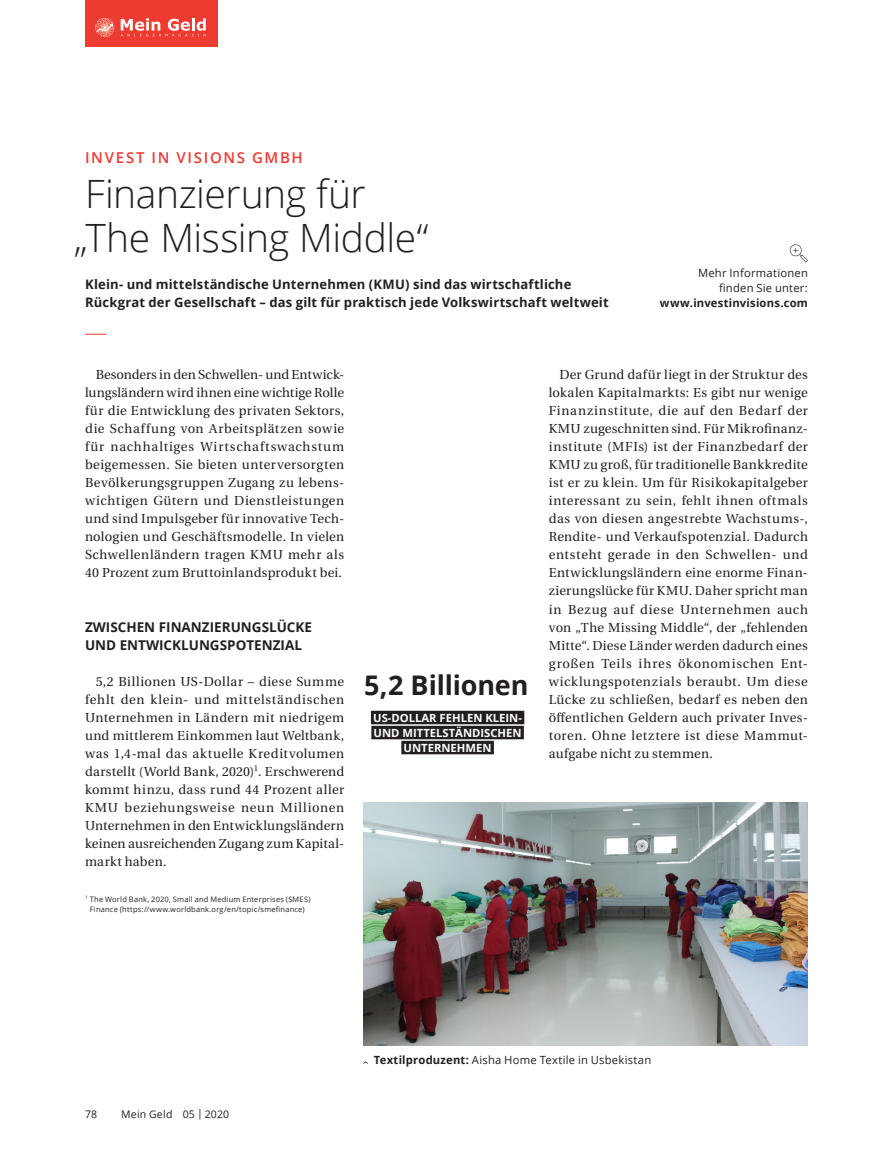
<style>
.page{position:relative;width:893px;height:1149px;background:#fff}
.page>*{position:absolute;margin:0;border:0;box-sizing:border-box;transform-origin:0 0}
.t1{font:300 39px/43.5px "Open Sans";letter-spacing:-.01em;color:#231f20}
.t2{font:700 27px "Open Sans";letter-spacing:-.005em;color:#231f20}
.t3{font:600 15px "Open Sans";letter-spacing:.11em;color:#ee3b32}
.t4{font:700 13.5px/18px "Open Sans";color:#231f20}
.t5{font:13.05px/18px "Heuristica";letter-spacing:.03em;color:#231f20;text-align:justify}
.t6{font:700 13.05px/18px "Open Sans";letter-spacing:.01em;color:#231f20}
.t7{font:11.25px/15px "Open Sans";letter-spacing:.02em;color:#231f20;text-align:right}
.t8{font:700 11.25px/15px "Open Sans";color:#fff;text-align:center}
.t9{font:700 11.25px "Open Sans";letter-spacing:.015em;color:#231f20}
.t10{font:10.5px "Open Sans";letter-spacing:.015em;color:#231f20}
.t11{font:7.5px/10.5px "Open Sans";letter-spacing:.025em;color:#231f20;text-align:center}
.s1{font-weight:700}
</style>
<div class="page">
<img style="left:363px;top:802px;width:445px;height:243px">
<div style="left:85px;top:0;width:132px;height:47px;background:#ee3b32"></div>
<svg style="left:95px;top:18px;width:111px;height:19px"></svg>
<svg style="left:85px;top:334px;width:21px;height:1px"></svg>
<svg style="left:790px;top:244px;width:18px;height:18px"></svg>
<div style="left:371px;top:710px;width:153px;height:14px;background:#231f20"></div>
<div style="left:371px;top:725px;width:153px;height:14px;background:#231f20"></div>
<div style="left:401px;top:740px;width:93px;height:14px;background:#231f20"></div>
<p class="t3" style="left:85px;top:147px;width:219px">INVEST IN VISIONS GMBH</p>
<h1 class="t1" style="left:74px;top:171px;width:356px">Finanzierung für „The Missing Middle“</h1>
<p class="t6" style="left:85px;top:275px;width:525px">Klein- und mittelständische Unternehmen (KMU) sind das wirtschaftliche<br>Rückgrat der Gesellschaft – das gilt für praktisch jede Volkswirtschaft weltweit</p>
<p class="t7" style="left:698px;top:265px;width:111px">Mehr Informationen finden Sie unter:</p>
<p class="t9" style="left:660px;top:295px;width:150px">www.investinvisions.com</p>
<p class="t5" style="left:85px;top:366px;width:261px;text-indent:11px">Besonders in den Schwellen- und Entwick&shy;lungsländern wird ihnen eine wichtige Rolle für die Entwicklung des privaten Sektors, die Schaffung von Arbeitsplätzen sowie für nachhaltiges Wirtschaftswachstum beigemessen. Sie bieten unterversorgten Bevölkerungsgruppen Zugang zu lebens&shy;wichtigen Gütern und Dienstleistungen und sind Impulsgeber für innovative Tech&shy;nologien und Geschäftsmodelle. In vielen Schwellenländern tragen KMU mehr als 40 Prozent zum Bruttoinlandsprodukt bei.</p>
<p class="t4" style="left:85px;top:617px;width:229px">ZWISCHEN FINANZIERUNGSLÜCKE<br>UND ENTWICKLUNGSPOTENZIAL</p>
<p class="t5" style="left:85px;top:672px;width:261px;text-indent:11px">5,2 Billionen US-Dollar – diese Summe fehlt den klein- und mittelständischen Unternehmen in Ländern mit niedrigem und mittlerem Einkommen laut Weltbank, was 1,4-mal das aktuelle Kreditvolumen darstellt (World Bank, 2020)<sup>1</sup>. Erschwerend kommt hinzu, dass rund 44 Prozent aller KMU beziehungsweise neun Millionen Unternehmen in den Entwicklungsländern keinen ausreichenden Zugang zum Kapital&shy;markt haben.</p>
<p class="t11" style="left:85px;top:893px;width:227px"><sup>1</sup> The World Bank, 2020, Small and Medium Enterprises (SMES)<br>Finance (https://www.worldbank.org/en/topic/smefinance)</p>
<h2 class="t2" style="left:364px;top:665px;width:166px">5,2 Billionen</h2>
<p class="t8" style="left:373px;top:709px;width:150px">US-DOLLAR FEHLEN KLEIN-<br>UND MITTELSTÄNDISCHEN<br>UNTERNEHMEN</p>
<p class="t5" style="left:549px;top:366px;width:261px;text-align:left;text-indent:11px">Der Grund dafür liegt in der Struktur des lokalen Kapitalmarkts: Es gibt nur wenige Finanzinstitute, die auf den Bedarf der KMU zugeschnitten sind. Für Mikrofinanz&shy;institute (MFIs) ist der Finanzbedarf der KMU zu groß, für traditionelle Bankkredite ist er zu klein. Um für Risikokapitalgeber interessant zu sein, fehlt ihnen oftmals das von diesen angestrebte Wachstums-, Rendite- und Verkaufspotenzial. Dadurch entsteht gerade in den Schwellen- und Entwicklungsländern eine enorme Finan&shy;zierungslücke für KMU. Daher spricht man in Bezug auf diese Unternehmen auch von „The Missing Middle“, der „fehlenden Mitte“. Diese Länder werden dadurch eines großen Teils ihres ökonomischen Ent&shy;wicklungspotenzials beraubt. Um diese Lücke zu schließen, bedarf es neben den öffentlichen Geldern auch privater Inves&shy;toren. Ohne letztere ist diese Mammut&shy;aufgabe nicht zu stemmen.</p>
<p class="t10" style="left:85px;top:1106px;width:14px">78</p>
<p class="t10" style="left:121px;top:1106px;width:109px">Mein Geld 05 | 2020</p>
<p class="t7" style="left:374px;top:1051px;width:279px"><span class="s1">Textilproduzent:</span> Aisha Home Textile in Usbekistan</p>
</div>
